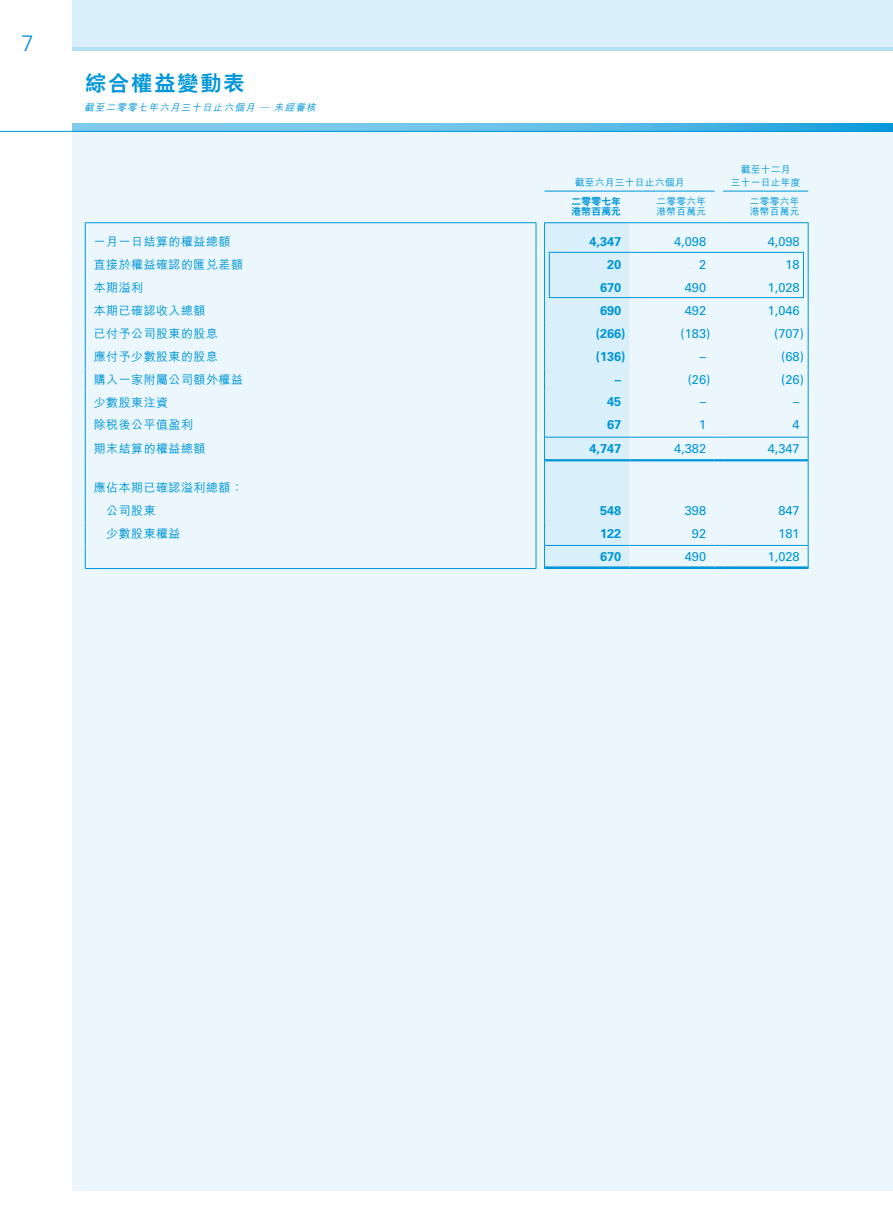
<style>
.page{position:relative;width:893px;height:1212px;background:#fff}
.page>*{position:absolute;margin:0;border:0;box-sizing:border-box;transform-origin:0 0}
.t1{font:800 21px "C Hei 2 HK";letter-spacing:.1em;color:#0096d9}
.t2{font:12.75px "Univers";color:#0096d9}
.t3{font:700 12.75px "Univers";color:#0096d9}
.t4{font:500 12px/23px "M Hei HK";letter-spacing:.04em;color:#0096d9}
.t5{font:500 9.75px/10.5px "M Hei HK";letter-spacing:.025em;color:#0096d9}
.t6{font:italic 500 9.75px "M Hei HK";color:#0096d9}
.t7{font:800 9.75px/10.5px "C Hei 2 HK";letter-spacing:.025em;color:#0096d9}
</style>
<div class="page">
<svg style="left:72px;top:123px;width:821px;height:8px;background:#5dbce6"></svg>
<div style="left:72px;top:0;width:821px;height:50px;background:#d9eff9"></div>
<div style="left:72px;top:132px;width:821px;height:1059px;background:#ebf7fc"></div>
<hr style="left:0;top:131px;width:893px;height:1px;background:#0096d9">
<hr style="left:72px;top:47px;width:821px;height:3px;background:#b3e0f4">
<hr style="left:85px;top:222px;width:451px;height:1px;background:#0096d9">
<hr style="left:85px;top:223px;width:1px;height:31px;background:#0096d9">
<hr style="left:544px;top:222px;width:86px;height:1px;background:#0096d9">
<hr style="left:630px;top:222px;width:85px;height:1px;background:#0096d9">
<hr style="left:723px;top:222px;width:85px;height:1px;background:#0096d9">
<hr style="left:808px;top:223px;width:1px;height:31px;background:#0096d9">
<svg style="left:85px;top:254px;width:1px;height:206px"></svg>
<hr style="left:85px;top:460px;width:1px;height:40px;background:#0096d9">
<hr style="left:808px;top:460px;width:1px;height:40px;background:#0096d9">
<svg style="left:85px;top:500px;width:1px;height:68px"></svg>
<svg style="left:808px;top:500px;width:1px;height:68px"></svg>
<hr style="left:85px;top:568px;width:451px;height:1px;background:#0096d9">
<hr style="left:630px;top:437px;width:85px;height:1px;background:#0096d9">
<hr style="left:723px;top:437px;width:85px;height:1px;background:#0096d9">
<hr style="left:630px;top:545px;width:85px;height:1px;background:#0096d9">
<hr style="left:723px;top:545px;width:85px;height:1px;background:#0096d9">
<hr style="left:630px;top:459px;width:85px;height:2px;background:#0096d9">
<hr style="left:723px;top:459px;width:85px;height:2px;background:#0096d9">
<hr style="left:536px;top:223px;width:1px;height:31px;background:#0096d9">
<svg style="left:536px;top:254px;width:1px;height:206px"></svg>
<hr style="left:536px;top:460px;width:1px;height:40px;background:#0096d9">
<svg style="left:536px;top:500px;width:1px;height:68px"></svg>
<div style="left:544px;top:223px;width:86px;height:345px;background:#d9eff9"></div>
<svg style="left:808px;top:254px;width:1px;height:206px"></svg>
<hr style="left:544px;top:568px;width:86px;height:1px;background:#0096d9">
<svg style="left:715px;top:459px;width:8px;height:2px"></svg>
<hr style="left:544px;top:191px;width:86px;height:1px;background:#0096d9">
<hr style="left:630px;top:191px;width:85px;height:1px;background:#0096d9">
<hr style="left:723px;top:191px;width:85px;height:1px;background:#0096d9">
<hr style="left:545px;top:566px;width:85px;height:3px;background:#0096d9">
<hr style="left:630px;top:566px;width:85px;height:3px;background:#0096d9">
<svg style="left:715px;top:566px;width:8px;height:3px"></svg>
<hr style="left:723px;top:566px;width:85px;height:3px;background:#0096d9">
<div style="left:549px;top:252px;width:255px;height:46px;border:1px solid #0096d9"></div>
<h1 class="t1" style="left:85px;top:69px;width:161px">綜合權益變動表</h1>
<p class="t6" style="left:84px;top:100px;width:236px">截至二零零七年六月三十日止六個月 — 未經審核</p>
<p class="t5" style="left:575px;top:176px;width:111px">截至六月三十日止六個月</p>
<p class="t5" style="left:731px;top:162px;width:71px;line-height:12.6px;text-align:center">截至十二月<br>三十一日止年度</p>
<p class="t7" style="left:571px;top:196px;width:51px">二零零七年港幣百萬元</p>
<p class="t5" style="left:656px;top:195px;width:51px">二零零六年港幣百萬元</p>
<p class="t5" style="left:750px;top:195px;width:51px">二零零六年港幣百萬元</p>
<p class="t4" style="left:94px;top:230px;width:138px">一月一日結算的權益總額</p>
<p class="t3" style="left:589px;top:234px;width:33px">4,347</p>
<p class="t2" style="left:674px;top:234px;width:33px">4,098</p>
<p class="t2" style="left:768px;top:234px;width:33px">4,098</p>
<p class="t4" style="left:94px;top:252px;width:151px">直接於權益確認的匯兌差額</p>
<p class="t3" style="left:607px;top:257px;width:16px">20</p>
<p class="t2" style="left:699px;top:257px;width:9px">2</p>
<p class="t2" style="left:785px;top:257px;width:16px">18</p>
<p class="t4" style="left:94px;top:275px;width:51px">本期溢利</p>
<p class="t3" style="left:600px;top:280px;width:23px">670</p>
<p class="t2" style="left:685px;top:280px;width:23px">490</p>
<p class="t2" style="left:768px;top:280px;width:33px">1,028</p>
<p class="t4" style="left:94px;top:298px;width:113px">本期已確認收入總額</p>
<p class="t3" style="left:600px;top:303px;width:23px">690</p>
<p class="t2" style="left:685px;top:303px;width:23px">492</p>
<p class="t2" style="left:768px;top:303px;width:33px">1,046</p>
<p class="t4" style="left:94px;top:321px;width:126px">已付予公司股東的股息</p>
<p class="t3" style="left:596px;top:326px;width:31px">(266)</p>
<p class="t2" style="left:681px;top:326px;width:31px">(183)</p>
<p class="t2" style="left:774px;top:326px;width:31px">(707)</p>
<p class="t4" style="left:94px;top:344px;width:126px">應付予少數股東的股息</p>
<p class="t3" style="left:596px;top:349px;width:31px">(136)</p>
<p class="t2" style="left:700px;top:349px;width:8px">–</p>
<p class="t2" style="left:781px;top:349px;width:24px">(68)</p>
<p class="t4" style="left:94px;top:367px;width:151px">購入一家附屬公司額外權益</p>
<p class="t3" style="left:615px;top:372px;width:8px">–</p>
<p class="t2" style="left:688px;top:371px;width:24px">(26)</p>
<p class="t2" style="left:781px;top:371px;width:24px">(26)</p>
<p class="t4" style="left:94px;top:390px;width:76px">少數股東注資</p>
<p class="t3" style="left:607px;top:394px;width:16px">45</p>
<p class="t2" style="left:700px;top:394px;width:8px">–</p>
<p class="t2" style="left:793px;top:394px;width:8px">–</p>
<p class="t4" style="left:94px;top:413px;width:101px">除稅後公平值盈利</p>
<p class="t3" style="left:607px;top:417px;width:16px">67</p>
<p class="t2" style="left:699px;top:417px;width:9px">1</p>
<p class="t2" style="left:793px;top:417px;width:9px">4</p>
<p class="t4" style="left:94px;top:436px;width:113px">期末結算的權益總額</p>
<p class="t3" style="left:589px;top:441px;width:33px">4,747</p>
<p class="t2" style="left:674px;top:441px;width:33px">4,382</p>
<p class="t2" style="left:768px;top:441px;width:33px">4,347</p>
<p class="t4" style="left:106px;top:475px;width:138px;text-indent:-12px">應佔本期已確認溢利總額：公司股東</p>
<p class="t3" style="left:600px;top:503px;width:23px">548</p>
<p class="t2" style="left:685px;top:503px;width:23px">398</p>
<p class="t2" style="left:778px;top:503px;width:23px">847</p>
<p class="t4" style="left:106px;top:521px;width:76px">少數股東權益</p>
<p class="t3" style="left:600px;top:526px;width:23px">122</p>
<p class="t2" style="left:692px;top:525px;width:16px">92</p>
<p class="t2" style="left:778px;top:525px;width:23px">181</p>
<p class="t3" style="left:600px;top:549px;width:23px">670</p>
<p class="t2" style="left:685px;top:549px;width:23px">490</p>
<p class="t2" style="left:768px;top:549px;width:33px">1,028</p>
</div>
